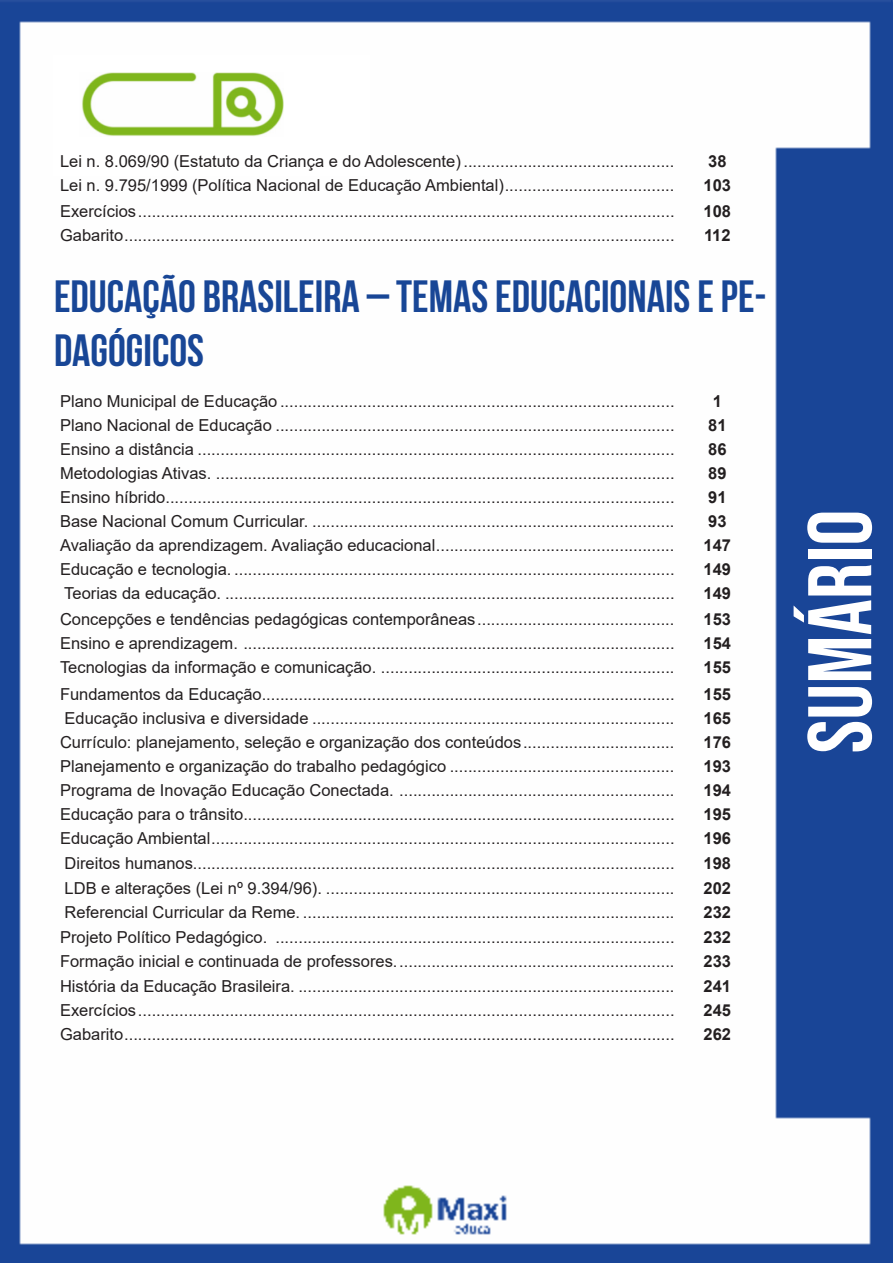
<style>
.page{position:relative;width:893px;height:1263px;background:#fff}
.page>*{position:absolute;margin:0;border:0;box-sizing:border-box;transform-origin:0 0}
.t1{font:90px "Bebas Neue";color:#fff}
.t2{font:700 45px/54px "Bebas Neue";color:#184696}
.ALTERNATIVAS{font:16.5px "Arial";color:#231f20}
.INDICE{font:700 16.5px "Arial";color:#231f20}
</style>
<div class="page">
<img style="left:0;top:0;width:893px;height:1263px">
<div style="left:53px;top:55px;width:317px;height:121px;background:#fff"></div>
<img style="left:82px;top:72px;width:201px;height:64px">
<p class="ALTERNATIVAS" style="left:60px;top:150px;width:616px">Lei n. 8.069/90 (Estatuto da Criança e do Adolescente) ..............................................</p>
<p class="INDICE" style="left:708px;top:149px;width:20px">38</p>
<p class="ALTERNATIVAS" style="left:60px;top:174px;width:616px">Lei n. 9.795/1999 (Política Nacional de Educação Ambiental).....................................</p>
<p class="INDICE" style="left:704px;top:173px;width:29px">103</p>
<p class="ALTERNATIVAS" style="left:60px;top:199px;width:616px">Exercícios.....................................................................................................................</p>
<p class="INDICE" style="left:704px;top:199px;width:29px">108</p>
<p class="ALTERNATIVAS" style="left:60px;top:223px;width:616px">Gabarito........................................................................................................................</p>
<p class="INDICE" style="left:704px;top:223px;width:28px">112</p>
<p class="t2" style="left:54px;top:269px;width:714px">EDUCAÇÃO BRASILEIRA – TEMAS EDUCACIONAIS E PE-<br>DAGÓGICOS</p>
<p class="ALTERNATIVAS" style="left:60px;top:390px;width:616px">Plano Municipal de Educação ......................................................................................</p>
<p class="INDICE" style="left:713px;top:389px;width:11px">1</p>
<p class="ALTERNATIVAS" style="left:60px;top:414px;width:616px">Plano Nacional de Educação .......................................................................................</p>
<p class="INDICE" style="left:708px;top:413px;width:20px">81</p>
<p class="ALTERNATIVAS" style="left:60px;top:438px;width:616px">Ensino a distância ........................................................................................................</p>
<p class="INDICE" style="left:708px;top:437px;width:20px">86</p>
<p class="ALTERNATIVAS" style="left:60px;top:462px;width:616px">Metodologias Ativas. ....................................................................................................</p>
<p class="INDICE" style="left:708px;top:461px;width:20px">89</p>
<p class="ALTERNATIVAS" style="left:60px;top:486px;width:616px">Ensino híbrido...............................................................................................................</p>
<p class="INDICE" style="left:708px;top:485px;width:20px">91</p>
<p class="ALTERNATIVAS" style="left:60px;top:510px;width:616px">Base Nacional Comum Curricular. ...............................................................................</p>
<p class="INDICE" style="left:708px;top:509px;width:20px">93</p>
<p class="ALTERNATIVAS" style="left:60px;top:534px;width:616px">Avaliação da aprendizagem. Avaliação educacional....................................................</p>
<p class="INDICE" style="left:704px;top:533px;width:29px">147</p>
<p class="ALTERNATIVAS" style="left:60px;top:558px;width:616px">Educação e tecnologia. ................................................................................................</p>
<p class="INDICE" style="left:704px;top:557px;width:29px">149</p>
<p class="ALTERNATIVAS" style="left:64px;top:582px;width:612px">Teorias da educação. ..................................................................................................</p>
<p class="INDICE" style="left:704px;top:581px;width:29px">149</p>
<p class="ALTERNATIVAS" style="left:60px;top:607px;width:616px">Concepções e tendências pedagógicas contemporâneas...........................................</p>
<p class="INDICE" style="left:704px;top:607px;width:29px">153</p>
<p class="ALTERNATIVAS" style="left:60px;top:631px;width:616px">Ensino e aprendizagem. ..............................................................................................</p>
<p class="INDICE" style="left:704px;top:631px;width:29px">154</p>
<p class="ALTERNATIVAS" style="left:60px;top:656px;width:616px">Tecnologias da informação e comunicação. ................................................................</p>
<p class="INDICE" style="left:704px;top:656px;width:29px">155</p>
<p class="ALTERNATIVAS" style="left:60px;top:683px;width:616px">Fundamentos da Educação..........................................................................................</p>
<p class="INDICE" style="left:704px;top:682px;width:29px">155</p>
<p class="ALTERNATIVAS" style="left:65px;top:707px;width:611px">Educação inclusiva e diversidade ...............................................................................</p>
<p class="INDICE" style="left:704px;top:706px;width:29px">165</p>
<p class="ALTERNATIVAS" style="left:60px;top:731px;width:616px">Currículo: planejamento, seleção e organização dos conteúdos.................................</p>
<p class="INDICE" style="left:704px;top:730px;width:29px">176</p>
<p class="ALTERNATIVAS" style="left:60px;top:755px;width:616px">Planejamento e organização do trabalho pedagógico .................................................</p>
<p class="INDICE" style="left:704px;top:754px;width:29px">193</p>
<p class="ALTERNATIVAS" style="left:60px;top:779px;width:616px">Programa de Inovação Educação Conectada. ............................................................</p>
<p class="INDICE" style="left:704px;top:778px;width:29px">194</p>
<p class="ALTERNATIVAS" style="left:60px;top:803px;width:616px">Educação para o trânsito..............................................................................................</p>
<p class="INDICE" style="left:704px;top:803px;width:29px">195</p>
<p class="ALTERNATIVAS" style="left:60px;top:827px;width:616px">Educação Ambiental.....................................................................................................</p>
<p class="INDICE" style="left:704px;top:827px;width:29px">196</p>
<p class="ALTERNATIVAS" style="left:65px;top:852px;width:611px">Direitos humanos.........................................................................................................</p>
<p class="INDICE" style="left:704px;top:851px;width:29px">198</p>
<p class="ALTERNATIVAS" style="left:65px;top:877px;width:611px">LDB e alterações (Lei nº 9.394/96). ............................................................................</p>
<p class="INDICE" style="left:704px;top:876px;width:29px">202</p>
<p class="ALTERNATIVAS" style="left:65px;top:901px;width:611px">Referencial Curricular da Reme. .................................................................................</p>
<p class="INDICE" style="left:704px;top:900px;width:29px">232</p>
<p class="ALTERNATIVAS" style="left:60px;top:925px;width:616px">Projeto Político Pedagógico. .......................................................................................</p>
<p class="INDICE" style="left:704px;top:925px;width:29px">232</p>
<p class="ALTERNATIVAS" style="left:60px;top:949px;width:616px">Formação inicial e continuada de professores.............................................................</p>
<p class="INDICE" style="left:704px;top:949px;width:29px">233</p>
<p class="ALTERNATIVAS" style="left:60px;top:974px;width:616px">História da Educação Brasileira. ..................................................................................</p>
<p class="INDICE" style="left:704px;top:974px;width:29px">241</p>
<p class="ALTERNATIVAS" style="left:60px;top:998px;width:616px">Exercícios.....................................................................................................................</p>
<p class="INDICE" style="left:704px;top:998px;width:29px">245</p>
<p class="ALTERNATIVAS" style="left:60px;top:1022px;width:616px">Gabarito........................................................................................................................</p>
<p class="INDICE" style="left:704px;top:1022px;width:29px">262</p>
<h1 class="t1" style="left:789px;top:753px;width:245px;rotate:-90deg">sumário</h1>
</div>
